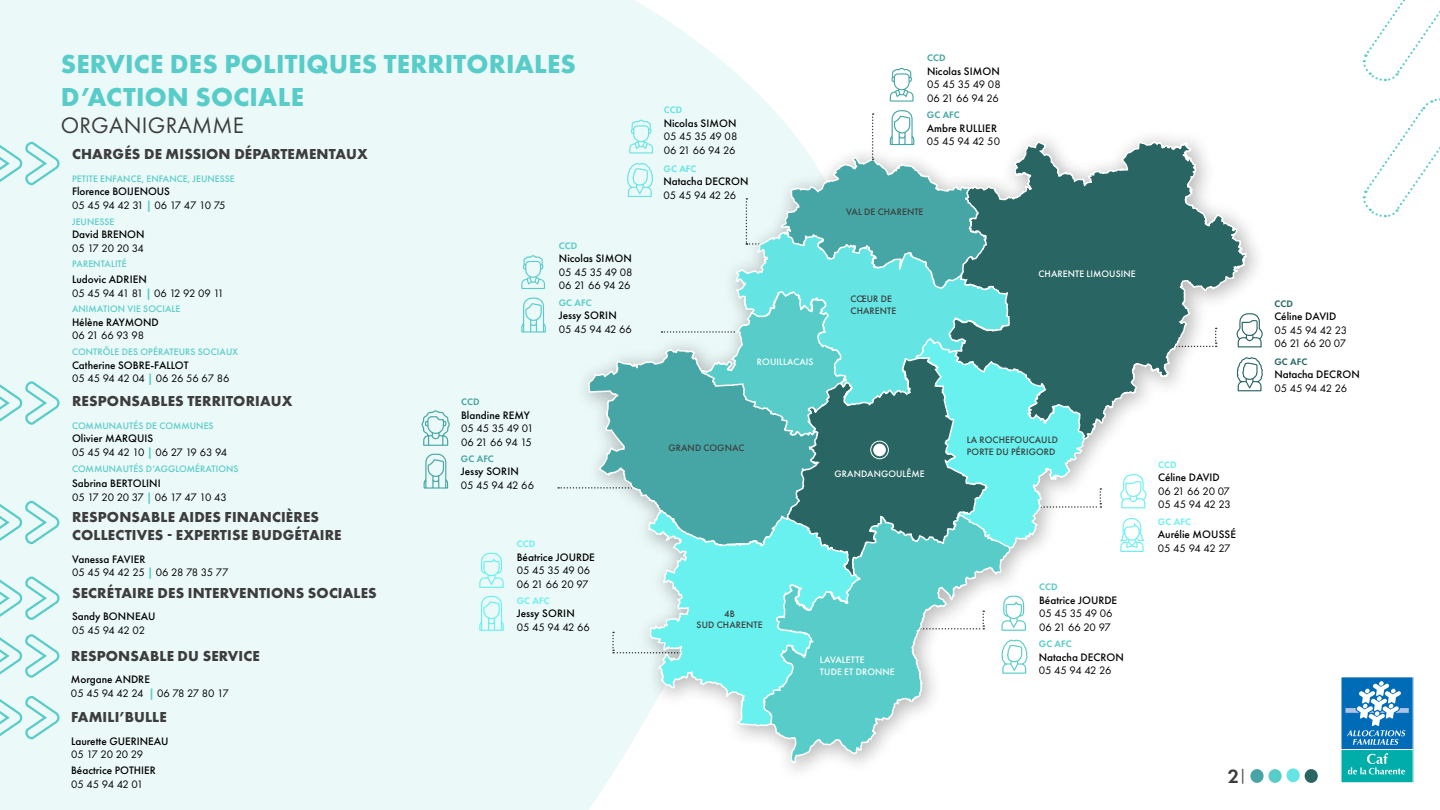
<style>
.page{position:relative;width:1440px;height:810px;background:#fff}
.page>*{position:absolute;margin:0;border:0;box-sizing:border-box;transform-origin:0 0}
.t1{font:700 27px/32.4px "Futura PT";letter-spacing:.01em;color:#57ccc8}
.t2{font:23.25px "Futura PT";letter-spacing:.01em;color:#3d3d3d}
.t3{font:600 19.95px "Futura PT";color:#3d3d3d}
.t4{font:700 15px/18px "Futura PT";letter-spacing:.01em;color:#3d3d3d}
.t5{font:11.25px/13.5px "Futura PT";letter-spacing:-.025em;color:#000}
.t6{font:500 11.25px/13.5px "Futura PT";color:#000}
.t7{font:11.25px/13.5px "Futura PT";letter-spacing:-.05em;color:#000}
.t8{font:11.25px/13.5px "Futura PT";letter-spacing:-.045em;color:#000}
.t9{font:500 9.75px "Futura PT";letter-spacing:.01em;color:#57ccc8}
.t10{font:500 9.75px/11.7px "Futura PT";letter-spacing:.01em;color:#3d3d3d}
.t11{font:500 9.75px/11.7px "Futura PT";letter-spacing:.01em;color:#fff}
.t12{font:600 9.75px "Futura PT";letter-spacing:.01em;color:#68f1ee}
.t13{font:600 9.75px "Futura PT";letter-spacing:.01em;color:#57ccc8}
.t14{font:600 9.75px "Futura PT";letter-spacing:.01em;color:#46a6a5}
.t15{font:600 9.75px "Futura PT";letter-spacing:.01em;color:#286563}
.t16{font:600 9.75px "Futura PT";letter-spacing:.01em;color:#64e5e4}
.s1{font-weight:500}
.s2{font-weight:700;color:#57ccc8}
.s3{font-weight:400}
.s4{font-weight:400;font-size:14.85px}
</style>
<div class="page">
<div style="left:0;top:0;width:773px;height:810px;background:#ebf9f8"></div>
<div style="left:1341px;top:715px;width:72px;height:68px;background:#00ada8"></div>
<div style="left:1341px;top:714px;width:73px;height:69px;border:1px solid #fff"></div>
<div style="left:1341px;top:677px;width:72px;height:73px;background:#006bb7"></div>
<div style="left:1341px;top:676px;width:73px;height:74px;border:1px solid #fff"></div>
<svg style="left:1345px;top:681px;width:64px;height:64px"></svg>
<svg style="left:1348px;top:753px;width:57px;height:21px"></svg>
<svg style="left:890px;top:67px;width:24px;height:35px"></svg>
<svg style="left:479px;top:553px;width:25px;height:35px"></svg>
<svg style="left:423px;top:453px;width:25px;height:36px"></svg>
<svg style="left:479px;top:596px;width:25px;height:35px"></svg>
<svg style="left:421px;top:410px;width:29px;height:36px"></svg>
<svg style="left:521px;top:255px;width:24px;height:34px"></svg>
<svg style="left:521px;top:297px;width:25px;height:36px"></svg>
<div style="left:1268px;top:769px;width:14px;height:14px;background:#57ccc8;border-radius:50%"></div>
<div style="left:1287px;top:768px;width:13px;height:14px;background:#64e5e4;border-radius:50%"></div>
<div style="left:1305px;top:769px;width:13px;height:14px;background:#286563;border-radius:50%"></div>
<div style="left:574px;top:128px;width:694px;height:656px;background:#000;opacity:.27"></div>
<svg style="left:1217px;top:140px;width:31px;height:300px"></svg>
<svg style="left:762px;top:726px;width:249px;height:39px"></svg>
<svg style="left:647px;top:726px;width:215px;height:33px"></svg>
<svg style="left:1362px;top:98px;width:78px;height:120px"></svg>
<svg style="left:1362px;top:0;width:78px;height:82px"></svg>
<svg style="left:0;top:140px;width:61px;height:47px;background:#d2f1ef"></svg>
<svg style="left:0;top:379px;width:61px;height:47px;background:#d2f1f0"></svg>
<svg style="left:0;top:575px;width:61px;height:46px;background:#d1f1ef"></svg>
<svg style="left:0;top:632px;width:61px;height:47px;background:#d2f1f0"></svg>
<svg style="left:0;top:694px;width:61px;height:47px;background:#d2f1f0"></svg>
<svg style="left:0;top:499px;width:61px;height:47px;background:#d2f1f0"></svg>
<svg style="left:558px;top:110px;width:659px;height:616px"></svg>
<h1 class="t1" style="left:61px;top:47px;width:517px">SERVICE DES POLITIQUES TERRITORIALES<br>D’ACTION SOCIALE</h1>
<h2 class="t2" style="left:61px;top:112px;width:185px">ORGANIGRAMME</h2>
<h3 class="t4" style="left:72px;top:145px;width:297px">CHARGÉS DE MISSION DÉPARTEMENTAUX</h3>
<p class="t9" style="left:72px;top:173px;width:164px">PETITE ENFANCE, ENFANCE, JEUNESSE</p>
<p class="t7" style="left:72px;top:185px;width:155px"><span class="s1">Florence BOIJENOUS<br></span>05 45 94 42 31 <span class="s2">|</span> 06 17 47 10 75</p>
<p class="t9" style="left:72px;top:216px;width:44px">JEUNESSE</p>
<p class="t6" style="left:72px;top:228px;width:74px">David BRENON</p>
<p class="t5" style="left:72px;top:241px;width:73px">05 17 20 20 34</p>
<p class="t9" style="left:72px;top:258px;width:56px">PARENTALITÉ</p>
<p class="t8" style="left:72px;top:273px;width:153px"><span class="s1">Ludovic ADRIEN<br></span>05 45 94 41 81 <span class="s2">|</span> 06 12 92 09 11</p>
<p class="t9" style="left:72px;top:303px;width:110px">ANIMATION VIE SOCIALE</p>
<p class="t6" style="left:72px;top:315px;width:88px">Hélène RAYMOND</p>
<p class="t5" style="left:72px;top:329px;width:74px">06 21 66 93 98</p>
<p class="t9" style="left:72px;top:346px;width:167px">CONTRÔLE DES OPÉRATEURS SOCIAUX</p>
<p class="t6" style="left:72px;top:358px;width:159px">Catherine SOBRE-FALLOT<br><span class="s3">05 45 94 42 04</span> <span class="s2">|</span> <span class="s3">06 26 56 67 86</span></p>
<h3 class="t4" style="left:72px;top:392px;width:222px">RESPONSABLES TERRITORIAUX</h3>
<p class="t9" style="left:72px;top:420px;width:143px">COMMUNAUTÉS DE COMMUNES</p>
<p class="t7" style="left:72px;top:432px;width:157px"><span class="s1">Olivier MARQUIS<br></span>05 45 94 42 10 <span class="s2">|</span> 06 27 19 63 94</p>
<p class="t9" style="left:72px;top:463px;width:168px">COMMUNAUTÉS D’AGGLOMÉRATIONS</p>
<p class="t5" style="left:72px;top:477px;width:157px"><span class="s1">Sabrina BERTOLINI<br></span>05 17 20 20 37 <span class="s2">|</span> 06 17 47 10 43</p>
<h3 class="t4" style="left:72px;top:508px;width:271px">RESPONSABLE AIDES FINANCIÈRES<br>COLLECTIVES - EXPERTISE BUDGÉTAIRE</h3>
<p class="t5" style="left:72px;top:552px;width:158px"><span class="s1">Vanessa FAVIER<br></span>05 45 94 42 25 <span class="s2">|</span> 06 28 78 35 77</p>
<h3 class="t4" style="left:72px;top:583px;width:306px">SECRÉTAIRE DES INTERVENTIONS SOCIALES</h3>
<p class="t6" style="left:72px;top:610px;width:85px">Sandy BONNEAU</p>
<p class="t5" style="left:72px;top:623px;width:75px">05 45 94 42 02</p>
<h3 class="t4" style="left:71px;top:646px;width:190px">RESPONSABLE DU SERVICE</h3>
<p class="t7" style="left:71px;top:673px;width:159px"><span class="s1">Morgane ANDRE<br></span>05 45 94 42 24 <span class="s2">|</span> 06 78 27 80 17</p>
<h3 class="t4" style="left:71px;top:708px;width:97px">FAMILI’BULLE</h3>
<p class="t6" style="left:71px;top:734px;width:99px">Laurette GUERINEAU</p>
<p class="t5" style="left:71px;top:748px;width:74px">05 17 20 20 29</p>
<p class="t6" style="left:71px;top:764px;width:86px">Béactrice POTHIER</p>
<p class="t5" style="left:71px;top:777px;width:74px">05 45 94 42 01</p>
<p class="t13" style="left:559px;top:239px;width:20px">CCD</p>
<p class="t6" style="left:559px;top:252px;width:74px">Nicolas SIMON</p>
<p class="t5" style="left:559px;top:265px;width:75px">05 45 35 49 08<br>06 21 66 94 26</p>
<p class="t13" style="left:559px;top:296px;width:34px">GC AFC</p>
<p class="t6" style="left:559px;top:309px;width:60px">Jessy SORIN</p>
<p class="t5" style="left:559px;top:322px;width:75px">05 45 94 42 66</p>
<p class="t14" style="left:461px;top:396px;width:20px">CCD</p>
<p class="t6" style="left:461px;top:408px;width:70px">Blandine REMY</p>
<p class="t5" style="left:461px;top:422px;width:74px">05 45 35 49 01<br>06 21 66 94 15</p>
<p class="t14" style="left:461px;top:452px;width:34px">GC AFC</p>
<p class="t6" style="left:461px;top:465px;width:60px">Jessy SORIN</p>
<p class="t5" style="left:461px;top:478px;width:75px">05 45 94 42 66</p>
<p class="t12" style="left:517px;top:538px;width:20px">CCD</p>
<p class="t6" style="left:517px;top:550px;width:80px">Béatrice JOURDE</p>
<p class="t5" style="left:517px;top:564px;width:75px">05 45 35 49 06<br>06 21 66 20 97</p>
<p class="t12" style="left:517px;top:594px;width:34px">GC AFC</p>
<p class="t6" style="left:517px;top:607px;width:60px">Jessy SORIN</p>
<p class="t5" style="left:517px;top:620px;width:75px">05 45 94 42 66</p>
<p class="t16" style="left:664px;top:104px;width:20px">CCD</p>
<p class="t6" style="left:664px;top:116px;width:74px">Nicolas SIMON</p>
<p class="t5" style="left:664px;top:129px;width:75px">05 45 35 49 08<br>06 21 66 94 26</p>
<p class="t16" style="left:664px;top:162px;width:34px">GC AFC</p>
<p class="t6" style="left:663px;top:175px;width:86px">Natacha DECRON</p>
<p class="t5" style="left:663px;top:188px;width:74px">05 45 94 42 26</p>
<p class="t11" style="left:757px;top:356px;width:58px">ROUILLACAIS</p>
<p class="t14" style="left:927px;top:52px;width:20px">CCD</p>
<p class="t6" style="left:927px;top:64px;width:74px">Nicolas SIMON</p>
<p class="t5" style="left:927px;top:78px;width:75px">05 45 35 49 08<br>06 21 66 94 26</p>
<p class="t14" style="left:927px;top:109px;width:34px">GC AFC</p>
<p class="t6" style="left:927px;top:121px;width:72px">Ambre RULLIER</p>
<p class="t5" style="left:927px;top:135px;width:75px">05 45 94 42 50</p>
<p class="t10" style="left:846px;top:206px;width:79px">VAL DE CHARENTE</p>
<p class="t10" style="left:851px;top:293px;width:47px">CŒUR DE<br>CHARENTE</p>
<p class="t11" style="left:1038px;top:268px;width:99px">CHARENTE LIMOUSINE</p>
<p class="t10" style="left:669px;top:442px;width:77px">GRAND COGNAC</p>
<p class="t10" style="left:697px;top:608px;width:67px;text-align:center">4B<br>SUD CHARENTE</p>
<p class="t11" style="left:835px;top:468px;width:92px">GRANDANGOULÊME</p>
<p class="t11" style="left:820px;top:654px;width:76px">LAVALETTE<br>TUDE ET DRONNE</p>
<p class="t10" style="left:967px;top:434px;width:93px">LA ROCHEFOUCAULD<br>PORTE DU PÉRIGORD</p>
<p class="t13" style="left:1039px;top:581px;width:20px">CCD</p>
<p class="t6" style="left:1039px;top:593px;width:80px">Béatrice JOURDE</p>
<p class="t5" style="left:1039px;top:607px;width:75px">05 45 35 49 06<br>06 21 66 20 97</p>
<p class="t13" style="left:1039px;top:638px;width:34px">GC AFC</p>
<p class="t6" style="left:1039px;top:650px;width:86px">Natacha DECRON</p>
<p class="t5" style="left:1039px;top:664px;width:74px">05 45 94 42 26</p>
<p class="t12" style="left:1158px;top:459px;width:20px">CCD</p>
<p class="t6" style="left:1158px;top:471px;width:63px">Céline DAVID</p>
<p class="t5" style="left:1158px;top:484px;width:74px">06 21 66 20 07<br>05 45 94 42 23</p>
<p class="t12" style="left:1158px;top:515px;width:34px">GC AFC</p>
<p class="t6" style="left:1158px;top:528px;width:80px">Aurélie MOUSSÉ</p>
<p class="t5" style="left:1158px;top:541px;width:74px">05 45 94 42 27</p>
<p class="t15" style="left:1274px;top:298px;width:20px">CCD</p>
<p class="t6" style="left:1274px;top:310px;width:64px">Céline DAVID</p>
<p class="t5" style="left:1274px;top:323px;width:74px">05 45 94 42 23<br>06 21 66 20 07</p>
<p class="t15" style="left:1274px;top:355px;width:34px">GC AFC</p>
<p class="t6" style="left:1274px;top:368px;width:87px">Natacha DECRON</p>
<p class="t5" style="left:1274px;top:381px;width:74px">05 45 94 42 26</p>
<h3 class="t3" style="left:1228px;top:764px;width:20px">2<span class="s4">|</span></h3>
</div>
